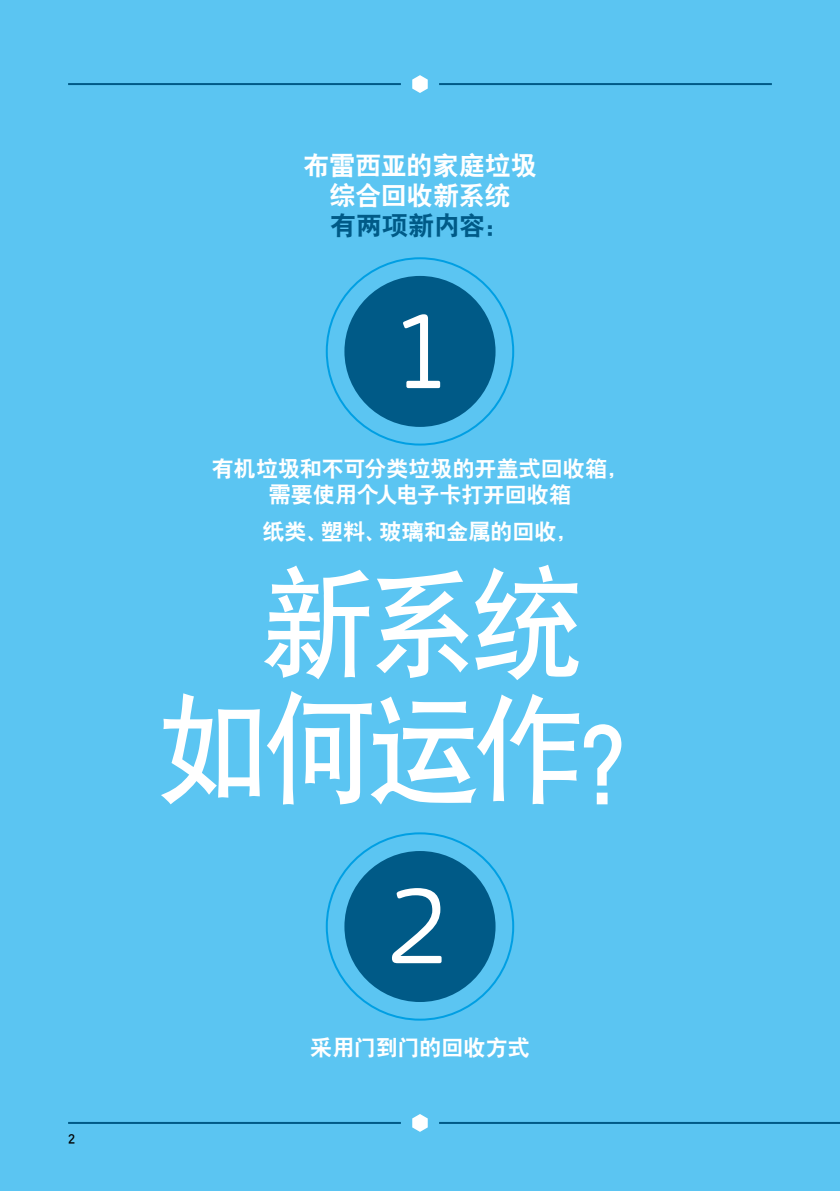
<style>
.page{position:relative;width:840px;height:1191px;background:#fff}
.page>*{position:absolute;margin:0;border:0;box-sizing:border-box;transform-origin:0 0}
.t1{font:120px/128px "H Yb 1 gj";letter-spacing:-.06em;color:#fff;text-align:center;scale:.93 1}
.t2{font:300 109.2px "Carnas";color:#fff}
.t3{font:26px/30px "H Yb 2 gj";letter-spacing:-.005em;color:#fff;text-align:center}
.t4{font:26px "H Yb 2 gj";letter-spacing:-.005em;color:#005a87}
.t5{font:22px/26px "H Yb 2 gj";color:#fff;text-align:center}
.t6{font:14px "H Yb 1 gj";color:#000}
</style>
<div class="page">
<div style="left:0;top:0;width:839px;height:1191px;background:#5bc5f2"></div>
<hr style="left:439px;top:83px;width:332px;height:2px;background:#005a87">
<hr style="left:68px;top:83px;width:332px;height:2px;background:#005a87">
<svg style="left:412px;top:75px;width:15px;height:18px"></svg>
<hr style="left:439px;top:1122px;width:400px;height:2px;background:#005a87">
<hr style="left:68px;top:1122px;width:332px;height:2px;background:#005a87">
<svg style="left:412px;top:1114px;width:15px;height:17px"></svg>
<div style="left:344px;top:276px;width:151px;height:151px;background:#005a87;border-radius:50%"></div>
<div style="left:344px;top:851px;width:151px;height:151px;background:#005a87;border-radius:50%"></div>
<p class="t6" style="left:68px;top:1132px;width:8px">2</p>
<p class="t3" style="left:303px;top:150px;width:235px">布雷西亚的家庭垃圾综合回收新系统</p>
<p class="t4" style="left:330px;top:212px;width:181px">有两项新内容：</p>
<h2 class="t2" style="left:390px;top:281px;width:63px">1</h2>
<p class="t5" style="left:212px;top:455px;width:417px">有机垃圾和不可分类垃圾的开盖式回收箱，需要使用个人电子卡打开回收箱</p>
<p class="t5" style="left:262px;top:518px;width:316px">纸类、塑料、玻璃和金属的回收，</p>
<h1 class="t1" style="left:158px;top:558px;width:570px">新系统<br>如何运作？</h1>
<h2 class="t2" style="left:388px;top:856px;width:63px">2</h2>
<p class="t5" style="left:310px;top:1034px;width:221px">采用门到门的回收方式</p>
</div>
